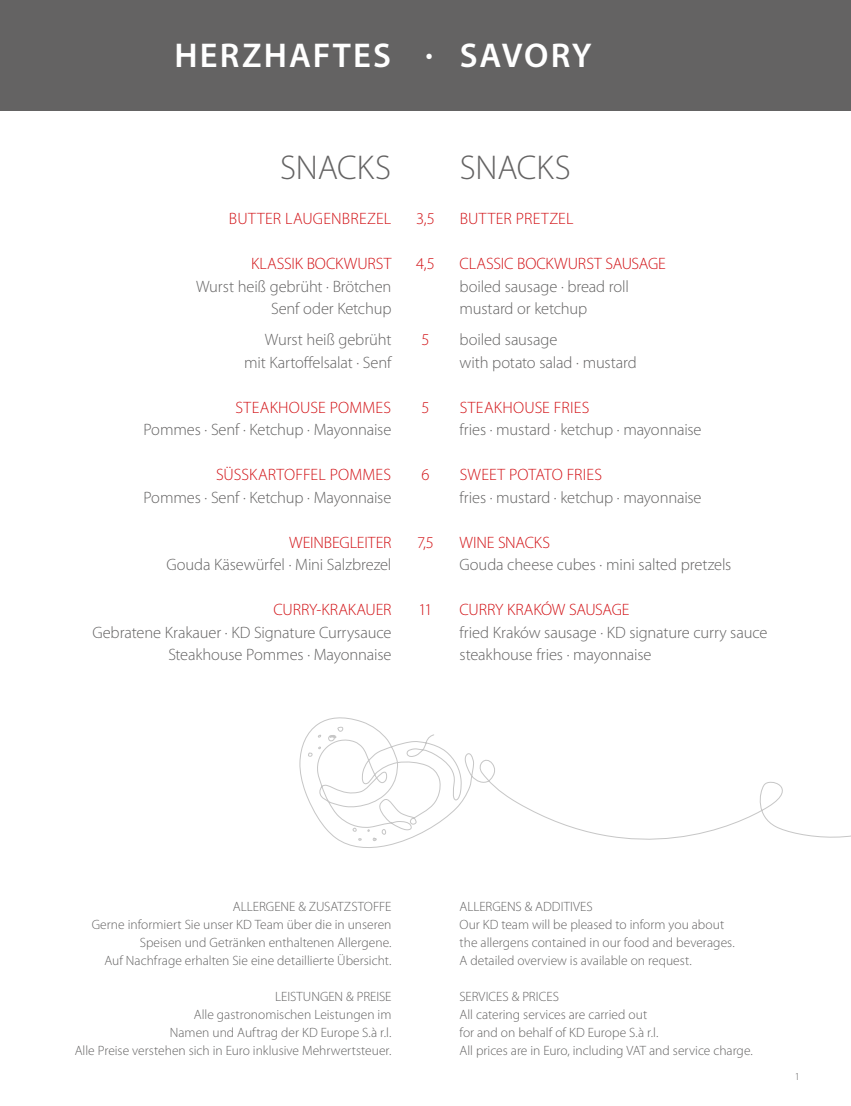
<style>
.page{position:relative;width:851px;height:1106px;background:#fff}
.page>*{position:absolute;margin:0;border:0;box-sizing:border-box;transform-origin:0 0}
.t1{font:600 34.5px "Myriad Pro";letter-spacing:.06em;color:#fff}
.t2{font:300 34.5px "Myriad Pro";letter-spacing:-.005em;color:#646363}
.t3{font:300 16.5px/22.5px "Myriad Pro";letter-spacing:-.01em;color:#646363;text-align:right}
.t4{font:300 16.5px "Myriad Pro";color:#d21418}
.t5{font:300 16.5px "Myriad Pro";letter-spacing:.02em;color:#d21418}
.t6{font:300 13.5px/18px "Myriad Pro";color:#646363;text-align:right}
.t7{font:300 10.5px "Myriad Pro";color:#646363}
</style>
<div class="page">
<div style="left:0;top:0;width:850px;height:111px;background:#646363"></div>
<svg style="left:299px;top:717px;width:551px;height:131px"></svg>
<h1 class="t1" style="left:174px;top:36px;width:418px">HERZHAFTES · SAVORY</h1>
<h1 class="t2" style="left:280px;top:148px;width:112px">SNACKS</h1>
<p class="t4" style="left:229px;top:209px;width:164px">BUTTER LAUGENBREZEL</p>
<p class="t4" style="left:251px;top:254px;width:142px">KLASSIK BOCKWURST</p>
<p class="t3" style="left:196px;top:275px;width:197px">Wurst heiß gebrüht · Brötchen<br>Senf oder Ketchup</p>
<p class="t3" style="left:244px;top:328px;width:149px">Wurst heiß gebrüht mit Kartoffelsalat · Senf</p>
<p class="t4" style="left:235px;top:398px;width:157px">STEAKHOUSE POMMES</p>
<p class="t3" style="left:143px;top:419px;width:249px">Pommes · Senf · Ketchup · Mayonnaise</p>
<p class="t4" style="left:216px;top:465px;width:177px">SÜSSKARTOFFEL POMMES</p>
<p class="t3" style="left:143px;top:486px;width:249px">Pommes · Senf · Ketchup · Mayonnaise</p>
<p class="t4" style="left:289px;top:533px;width:104px">WEINBEGLEITER</p>
<p class="t3" style="left:166px;top:554px;width:226px">Gouda Käsewürfel · Mini Salzbrezel</p>
<p class="t4" style="left:273px;top:600px;width:119px">CURRY-KRAKAUER</p>
<p class="t3" style="left:92px;top:621px;width:300px">Gebratene Krakauer · KD Signature Currysauce<br>Steakhouse Pommes · Mayonnaise</p>
<p class="t4" style="left:416px;top:209px;width:20px">3,5</p>
<p class="t4" style="left:416px;top:254px;width:20px">4,5</p>
<p class="t4" style="left:421px;top:330px;width:10px">5</p>
<p class="t4" style="left:421px;top:398px;width:10px">5</p>
<p class="t4" style="left:421px;top:465px;width:10px">6</p>
<p class="t4" style="left:417px;top:533px;width:18px">7,5</p>
<p class="t4" style="left:418px;top:600px;width:16px">11</p>
<h1 class="t2" style="left:460px;top:148px;width:112px">SNACKS</h1>
<p class="t5" style="left:459px;top:209px;width:115px">BUTTER PRETZEL</p>
<p class="t4" style="left:459px;top:254px;width:208px">CLASSIC BOCKWURST SAUSAGE</p>
<p class="t3" style="left:459px;top:275px;width:171px;text-align:left">boiled sausage · bread roll mustard or ketchup</p>
<p class="t3" style="left:459px;top:328px;width:179px;text-align:left">boiled sausage<br>with potato salad · mustard</p>
<p class="t4" style="left:459px;top:398px;width:131px">STEAKHOUSE FRIES</p>
<p class="t3" style="left:459px;top:418px;width:243px">fries · mustard · ketchup · mayonnaise</p>
<p class="t4" style="left:459px;top:465px;width:144px">SWEET POTATO FRIES</p>
<p class="t3" style="left:459px;top:486px;width:243px">fries · mustard · ketchup · mayonnaise</p>
<p class="t4" style="left:459px;top:533px;width:92px">WINE SNACKS</p>
<p class="t3" style="left:459px;top:553px;width:273px">Gouda cheese cubes · mini salted pretzels</p>
<p class="t4" style="left:459px;top:600px;width:171px">CURRY KRAKÓW SAUSAGE</p>
<p class="t3" style="left:459px;top:621px;width:309px;text-align:left">fried Kraków sausage · KD signature curry sauce steakhouse fries · mayonnaise</p>
<p class="t6" style="left:92px;top:897px;width:301px">ALLERGENE &amp; ZUSATZSTOFFE<br>Gerne informiert Sie unser KD Team über die in unseren Speisen und Getränken enthaltenen Allergene.<br>Auf Nachfrage erhalten Sie eine detaillierte Übersicht.</p>
<p class="t6" style="left:75px;top:987px;width:318px">LEISTUNGEN &amp; PREISE<br>Alle gastronomischen Leistungen im<br>Namen und Auftrag der KD Europe S.à r.l.<br>Alle Preise verstehen sich in Euro inklusive Mehrwertsteuer.</p>
<p class="t6" style="left:459px;top:897px;width:277px;text-align:left">ALLERGENS &amp; ADDITIVES<br>Our KD team will be pleased to inform you about the allergens contained in our food and beverages.<br>A detailed overview is available on request.</p>
<p class="t6" style="left:459px;top:987px;width:295px;text-align:left">SERVICES &amp; PRICES<br>All catering services are carried out<br>for and on behalf of KD Europe S.à r.l.<br>All prices are in Euro, including VAT and service charge.</p>
<p class="t7" style="left:794px;top:1070px;width:7px">1</p>
</div>
